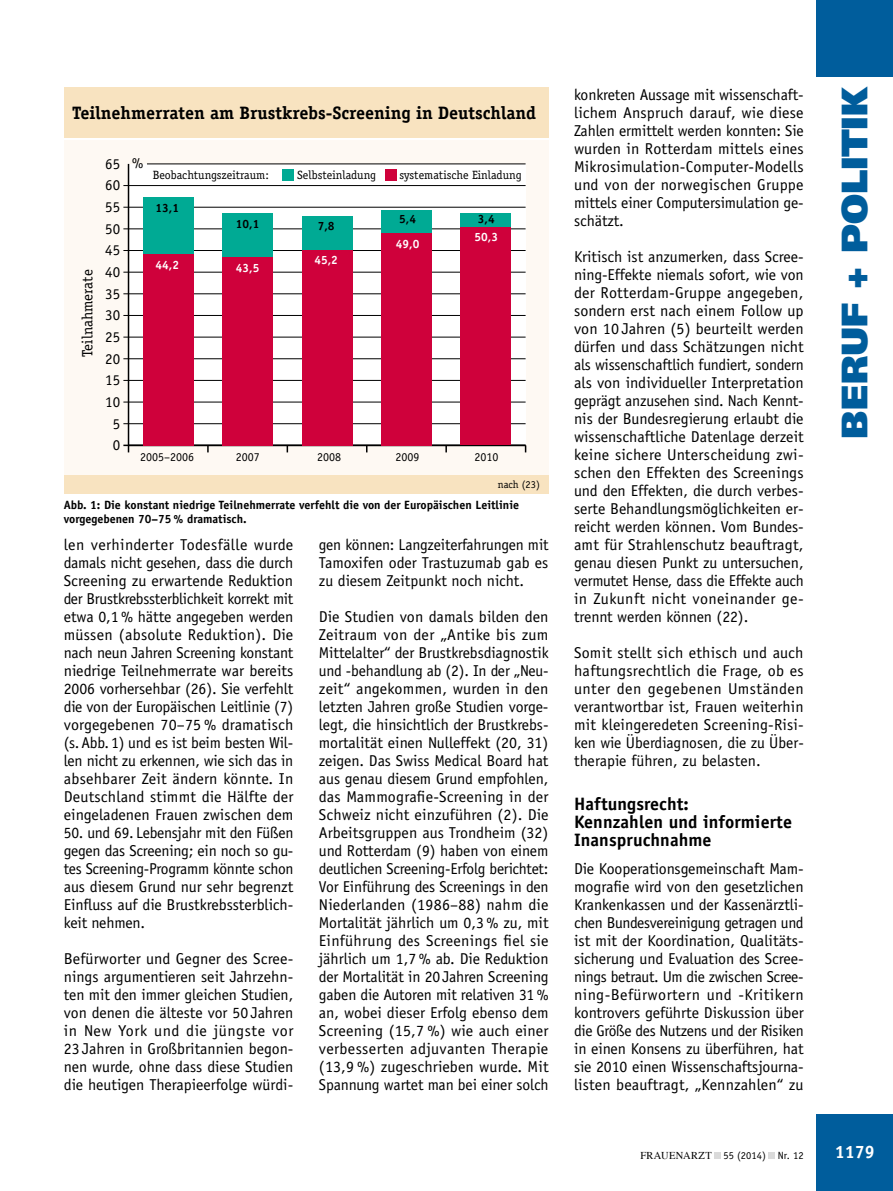
<style>
.page{position:relative;width:893px;height:1191px;background:#fff}
.page>*{position:absolute;margin:0;border:0;box-sizing:border-box;transform-origin:0 0}
.t1{font:900 36.75px "Frutiger LT Std";letter-spacing:-.005em;color:#005d9c}
.t2{font:700 18px/18px "Officina Sans Std";letter-spacing:.005em;color:#000}
.t3{font:700 18px "Officina Serif Std";color:#000}
.t4{font:700 18px "Officina Sans Std";color:#fff}
.t5{font:15.75px/18px "Officina Sans Std";letter-spacing:-.005em;color:#000;text-align:justify}
.t6{font:15px "Officina Serif Std";color:#000}
.t7{font:700 12px/13.5px "Officina Sans Std";color:#000}
.t8{font:12px "Officina Serif Std";color:#000}
.t9{font:700 12px "Officina Serif Std";color:#fff}
.t10{font:700 12px "Officina Serif Std";color:#000}
.t11{font:10.5px "Officina Sans Std";letter-spacing:.005em;color:#000}
.t12{font:10.5px "Officina Serif Std";color:#000}
.s1{font-family:"Times"}
</style>
<div class="page">
<div style="left:816px;top:1114px;width:77px;height:77px;background:#005d9c"></div>
<div style="left:816px;top:0;width:77px;height:77px;background:#005d9c"></div>
<div style="left:64px;top:140px;width:485px;height:338px;background:#fef9f3"></div>
<div style="left:129px;top:164px;width:397px;height:281px;background:#fff"></div>
<svg style="left:207px;top:446px;width:2px;height:6px"></svg>
<svg style="left:445px;top:446px;width:2px;height:6px"></svg>
<hr style="left:128px;top:164px;width:1px;height:281px;background:#000">
<hr style="left:123px;top:444px;width:403px;height:2px;background:#000">
<hr style="left:123px;top:423px;width:403px;height:1px;background:#000">
<hr style="left:123px;top:402px;width:403px;height:1px;background:#000">
<hr style="left:123px;top:380px;width:403px;height:1px;background:#000">
<hr style="left:123px;top:358px;width:403px;height:1px;background:#000">
<hr style="left:123px;top:337px;width:403px;height:1px;background:#000">
<hr style="left:123px;top:315px;width:403px;height:1px;background:#000">
<hr style="left:123px;top:293px;width:403px;height:1px;background:#000">
<hr style="left:123px;top:272px;width:403px;height:1px;background:#000">
<hr style="left:123px;top:250px;width:403px;height:1px;background:#000">
<hr style="left:123px;top:229px;width:403px;height:1px;background:#000">
<hr style="left:123px;top:207px;width:403px;height:1px;background:#000">
<hr style="left:123px;top:185px;width:403px;height:1px;background:#000">
<hr style="left:147px;top:164px;width:379px;height:1px;background:#000">
<div style="left:143px;top:197px;width:51px;height:57px;background:#00aa94"></div>
<div style="left:222px;top:213px;width:51px;height:44px;background:#00aa94"></div>
<div style="left:302px;top:216px;width:50px;height:34px;background:#00aa94"></div>
<div style="left:381px;top:210px;width:51px;height:23px;background:#00aa94"></div>
<div style="left:460px;top:213px;width:51px;height:14px;background:#00aa94"></div>
<div style="left:143px;top:254px;width:51px;height:191px;background:#cf013b"></div>
<div style="left:222px;top:257px;width:51px;height:188px;background:#cf013b"></div>
<div style="left:302px;top:250px;width:50px;height:195px;background:#cf013b"></div>
<div style="left:381px;top:233px;width:51px;height:212px;background:#cf013b"></div>
<div style="left:460px;top:227px;width:51px;height:218px;background:#cf013b"></div>
<div style="left:283px;top:169px;width:11px;height:11px;background:#00aa94"></div>
<div style="left:385px;top:169px;width:11px;height:11px;background:#cf013b"></div>
<div style="left:64px;top:87px;width:485px;height:50px;background:#f8e3c0"></div>
<div style="left:64px;top:475px;width:485px;height:18px;background:#f8e3c0"></div>
<svg style="left:714px;top:1152px;width:6px;height:6px"></svg>
<div style="left:768px;top:1152px;width:7px;height:6px;background:#dadada"></div>
<p class="t3" style="left:72px;top:101px;width:466px">Teilnehmerraten am Brustkrebs-Screening in Deutschland</p>
<p class="t6" style="left:79px;top:357px;width:89px;rotate:-90deg">Teilnahmerate</p>
<p class="t6" style="left:105px;top:155px;width:16px">65</p>
<p class="t6" style="left:105px;top:176px;width:16px">60</p>
<p class="t6" style="left:105px;top:198px;width:16px">55</p>
<p class="t6" style="left:105px;top:220px;width:16px">50</p>
<p class="t6" style="left:105px;top:241px;width:16px">45</p>
<p class="t6" style="left:105px;top:263px;width:16px">40</p>
<p class="t6" style="left:105px;top:285px;width:16px">35</p>
<p class="t6" style="left:105px;top:306px;width:16px">30</p>
<p class="t6" style="left:105px;top:328px;width:16px">25</p>
<p class="t6" style="left:105px;top:350px;width:16px">20</p>
<p class="t6" style="left:105px;top:371px;width:16px">15</p>
<p class="t6" style="left:105px;top:393px;width:16px">10</p>
<p class="t6" style="left:113px;top:415px;width:9px">5</p>
<p class="t6" style="left:113px;top:436px;width:9px">0</p>
<p class="t6" style="left:132px;top:154px;width:13px">%</p>
<p class="t8" style="left:153px;top:168px;width:118px">Beobachtungszeitraum:</p>
<p class="t10" style="left:155px;top:200px;width:25px">13,1</p>
<p class="t9" style="left:155px;top:257px;width:25px">44,2</p>
<p class="t10" style="left:236px;top:216px;width:25px">10,1</p>
<p class="t9" style="left:236px;top:260px;width:25px">43,5</p>
<p class="t8" style="left:297px;top:168px;width:81px">Selbsteinladung</p>
<p class="t8" style="left:399px;top:168px;width:124px">systematische Einladung</p>
<p class="t10" style="left:318px;top:218px;width:18px">7,8</p>
<p class="t9" style="left:314px;top:252px;width:25px">45,2</p>
<p class="t10" style="left:399px;top:212px;width:18px">5,4</p>
<p class="t9" style="left:396px;top:236px;width:25px">49,0</p>
<p class="t10" style="left:478px;top:212px;width:18px">3,4</p>
<p class="t9" style="left:475px;top:230px;width:25px">50,3</p>
<p class="t8" style="left:140px;top:450px;width:55px">2005–2006</p>
<p class="t8" style="left:236px;top:450px;width:25px">2007</p>
<p class="t8" style="left:317px;top:450px;width:25px">2008</p>
<p class="t8" style="left:396px;top:450px;width:25px">2009</p>
<p class="t8" style="left:474px;top:450px;width:25px">2010</p>
<p class="t12" style="left:498px;top:478px;width:44px">nach (23)</p>
<p class="t7" style="left:64px;top:498px;width:457px">Abb. 1: Die konstant niedrige Teilnehmerrate verfehlt die von der Europäischen Leitlinie vorgegebenen 70–75 % dramatisch.</p>
<p class="t5" style="left:64px;top:536px;width:231px">len verhinderter Todesfälle wurde damals nicht gesehen, dass die durch Screening zu erwartende Reduktion der Brustkrebssterblichkeit korrekt mit etwa 0,1 % hätte angegeben werden müssen (absolute Reduktion). Die nach neun Jahren Screening konstant niedrige Teilnehmerrate war bereits 2006 vorhersehbar (26). Sie verfehlt die von der Europäischen Leitlinie (7) vorgegebenen 70–75 % dramatisch (s.Abb. 1) und es ist beim besten Wil&shy;len nicht zu erkennen, wie sich das in absehbarer Zeit ändern könnte. In Deutschland stimmt die Hälfte der eingeladenen Frauen zwischen dem</p>
<p class="t5" style="left:64px;top:824px;width:231px">50. und 69. Lebensjahr mit den Füßen gegen das Screening; ein noch so gu&shy;tes Screening-Programm könnte schon aus diesem Grund nur sehr begrenzt Einfluss auf die Brustkrebssterblich&shy;keit nehmen.</p>
<p class="t5" style="left:64px;top:950px;width:231px">Befürworter und Gegner des Scree&shy;nings argumentieren seit Jahrzehn&shy;ten mit den immer gleichen Studien, von denen die älteste vor 50 Jahren in New York und die jüngste vor 23 Jahren in Großbritannien begon&shy;nen wurde, ohne dass diese Studien die heutigen Therapieerfolge würdi-</p>
<p class="t5" style="left:319px;top:536px;width:231px">gen können: Langzeiterfahrungen mit Tamoxifen oder Trastuzumab gab es zu diesem Zeitpunkt noch nicht.</p>
<p class="t5" style="left:319px;top:608px;width:231px">Die Studien von damals bilden den Zeitraum von der „Antike bis zum Mittelalter“ der Brustkrebsdiagnostik und -behandlung ab (2). In der „Neu&shy;zeit“ angekommen, wurden in den letzten Jahren große Studien vorge&shy;legt, die hinsichtlich der Brustkrebs&shy;mortalität einen Nulleffekt (20, 31) zeigen. Das Swiss Medical Board hat aus genau diesem Grund empfohlen, das Mammografie-Screening in der Schweiz nicht einzuführen (2). Die Arbeitsgruppen aus Trondheim (32) und Rotterdam (9) haben von einem deutlichen Screening-Erfolg berichtet:<br>Vor Einführung des Screenings in den Niederlanden (1986–88) nahm die Mortalität jährlich um 0,3 % zu, mit Einführung des Screenings fiel sie jährlich um 1,7 % ab. Die Reduktion der Mortalität in 20 Jahren Screening gaben die Autoren mit relativen 31% an, wobei dieser Erfolg ebenso dem Screening (15,7 %) wie auch einer verbesserten adjuvanten Therapie (13,9 %) zugeschrieben wurde. Mit Spannung wartet man bei einer solch</p>
<p class="t5" style="left:574px;top:86px;width:231px">konkreten Aussage mit wissenschaft&shy;lichem Anspruch darauf, wie diese Zahlen ermittelt werden konnten: Sie wurden in Rotterdam mittels eines Mikrosimulation-Computer-Modells und von der norwegischen Gruppe mittels einer Computersimulation ge&shy;schätzt.</p>
<p class="t5" style="left:574px;top:248px;width:231px">Kritisch ist anzumerken, dass Scree&shy;ning-Effekte niemals sofort, wie von der Rotterdam-Gruppe angegeben, sondern erst nach einem Follow up von 10 Jahren (5) beurteilt werden dürfen und dass Schätzungen nicht als wissenschaftlich fundiert, sondern als von individueller Interpretation geprägt anzusehen sind. Nach Kennt&shy;nis der Bundesregierung erlaubt die wissenschaftliche Datenlage derzeit keine sichere Unterscheidung zwi&shy;schen den Effekten des Screenings und den Effekten, die durch verbes&shy;serte Behandlungsmöglichkeiten er&shy;reicht werden können. Vom Bundes&shy;amt für Strahlenschutz beauftragt, genau diesen Punkt zu untersuchen, vermutet Hense, dass die Effekte auch in Zukunft nicht voneinander ge&shy;trennt werden können (22).</p>
<p class="t5" style="left:574px;top:644px;width:231px">Somit stellt sich ethisch und auch haftungsrechtlich die Frage, ob es unter den gegebenen Umständen verantwortbar ist, Frauen weiterhin mit kleingeredeten Screening-Risi&shy;ken wie Überdiagnosen, die zu Über&shy;therapie führen, zu belasten.</p>
<p class="t2" style="left:574px;top:794px;width:219px">Haftungsrecht:<br>Kennzahlen und informierte<br>Inanspruchnahme</p>
<p class="t5" style="left:574px;top:860px;width:231px">Die Kooperationsgemeinschaft Mam&shy;mografie wird von den gesetzlichen Krankenkassen und der Kassenärztli&shy;chen Bundesvereinigung getragen und ist mit der Koordination, Qualitäts&shy;sicherung und Evaluation des Scree&shy;nings betraut. Um die zwischen Scree&shy;ning-Befürwortern und -Kritikern kontrovers geführte Diskussion über die Größe des Nutzens und der Risiken in einen Konsens zu überführen, hat sie 2010 einen Wissenschaftsjourna&shy;listen beauftragt, „Kennzahlen“ zu</p>
<h1 class="t1" style="left:832px;top:438px;width:354px;rotate:-90deg">BERUF + POLITIK</h1>
<p class="t11" style="left:640px;top:1149px;width:165px"><span class="s1">FRAUENARZT</span> 55 (2014) Nr. 12</p>
<p class="t4" style="left:835px;top:1140px;width:42px">1179</p>
</div>
